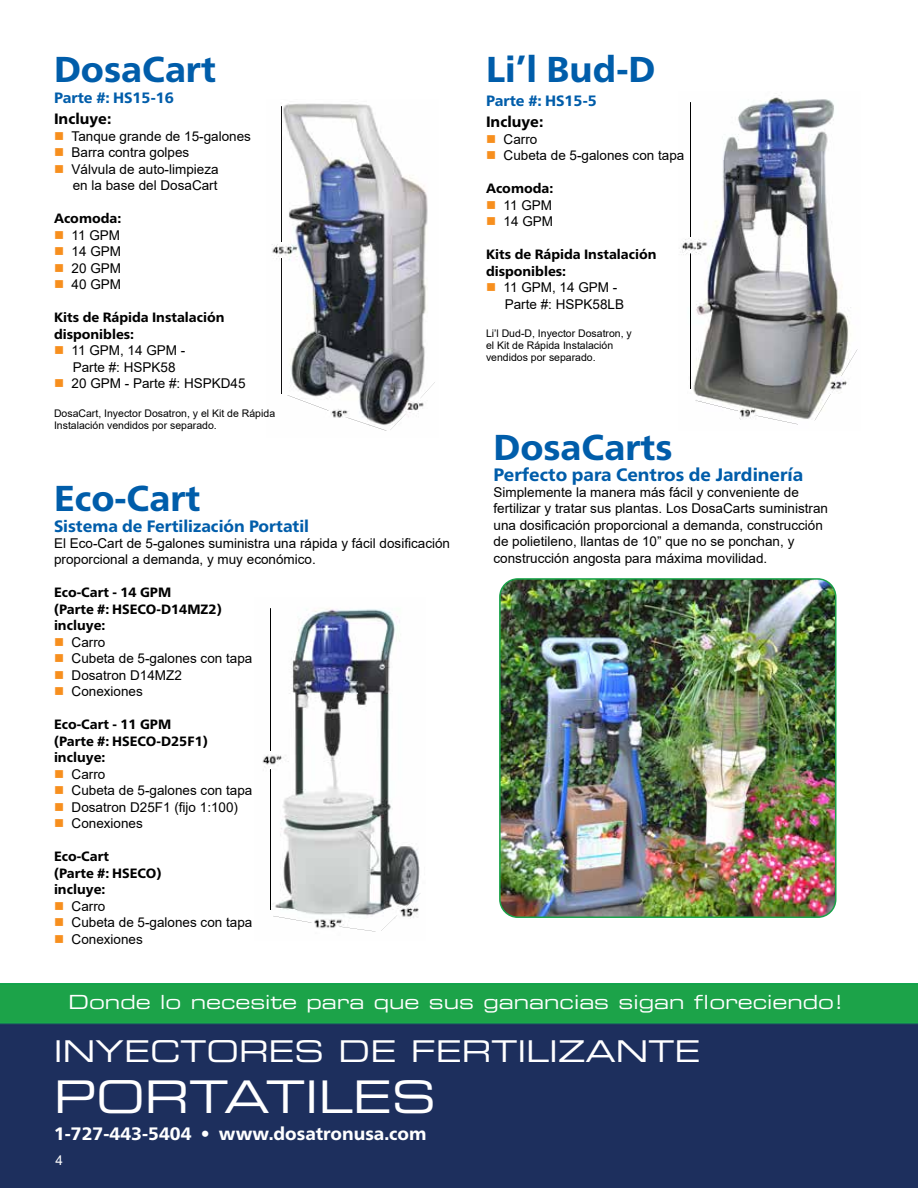
<style>
.page{position:relative;width:918px;height:1188px;background:#fff}
.page>*{position:absolute;margin:0;border:0;box-sizing:border-box;transform-origin:0 0}
.t1{font:45px "Eurostile LT Std Ex 2";color:#fff}
.t2{font:800 36px "Frutiger Neue LT Pro";color:#005daa}
.t3{font:30px "Eurostile LT Std Ex 2";color:#fff}
.t4{font:19.5px "Eurostile LT Std Ex 2";color:#fff}
.t5{font:800 18px "Frutiger Neue LT Pro";color:#fff}
.t6{font:800 18px "Frutiger Neue LT Pro";color:#005daa}
.t7{font:800 16.5px "Frutiger Neue LT Pro";color:#005daa}
.t8{font:800 15px "Frutiger Neue LT Pro";color:#005daa}
.t9{font:800 15px "Frutiger Neue LT Pro";color:#000}
.t10{font:13.5px/16.5px "Arial";color:#000}
.t11{font:800 13.5px/16.5px "Frutiger Neue LT Pro";color:#000}
.t12{font:13.5px "Arial";color:#fff}
.t13{font:10.5px/12px "Arial";color:#000}
.s1{color:#f78f1e}
</style>
<div class="page">
<img style="left:0;top:983px;width:918px;height:205px">
<img style="left:681px;top:92px;width:177px;height:333px">
<img style="left:691px;top:102px;width:1px;height:135px">
<img style="left:691px;top:254px;width:1px;height:135px">
<img style="left:695px;top:400px;width:43px;height:11px">
<img style="left:755px;top:415px;width:43px;height:9px">
<img style="left:815px;top:394px;width:16px;height:27px">
<img style="left:841px;top:349px;width:16px;height:27px">
<img style="left:272px;top:103px;width:156px;height:322px">
<img style="left:390px;top:413px;width:16px;height:17px">
<img style="left:420px;top:382px;width:15px;height:16px">
<img style="left:287px;top:395px;width:42px;height:16px">
<img style="left:345px;top:417px;width:42px;height:14px">
<img style="left:281px;top:107px;width:1px;height:134px">
<img style="left:281px;top:259px;width:1px;height:134px">
<img style="left:262px;top:608px;width:158px;height:321px">
<img style="left:270px;top:609px;width:1px;height:141px">
<img style="left:270px;top:770px;width:1px;height:139px">
<img style="left:273px;top:916px;width:39px;height:7px">
<img style="left:339px;top:927px;width:37px;height:5px">
<img style="left:381px;top:915px;width:16px;height:16px">
<img style="left:406px;top:893px;width:15px;height:14px">
<img style="left:502px;top:579px;width:334px;height:338px">
<div style="left:499px;top:578px;width:337px;height:340px;border:2px solid #18a349;border-radius:18px"></div>
<h2 class="t2" style="left:54px;top:48px;width:163px">DosaCart</h2>
<p class="t8" style="left:54px;top:89px;width:121px">Parte #: HS15-16</p>
<p class="t9" style="left:54px;top:110px;width:59px">Incluye:</p>
<p class="t10" style="left:54px;top:128px;width:198px"><span class="s1">■</span> Tanque grande de 15-galones</p>
<p class="t10" style="left:54px;top:144px;width:137px"><span class="s1">■</span> Barra contra golpes</p>
<p class="t10" style="left:54px;top:161px;width:166px;text-align:right"><span class="s1">■</span> Válvula de auto-limpieza en la base del DosaCart</p>
<p class="t11" style="left:54px;top:210px;width:69px">Acomoda:</p>
<p class="t10" style="left:54px;top:227px;width:68px"><span class="s1">■</span> 11 GPM</p>
<p class="t10" style="left:54px;top:243px;width:69px"><span class="s1">■</span> 14 GPM</p>
<p class="t10" style="left:54px;top:260px;width:69px"><span class="s1">■</span> 20 GPM</p>
<p class="t10" style="left:54px;top:276px;width:69px"><span class="s1">■</span> 40 GPM</p>
<p class="t11" style="left:54px;top:309px;width:172px">Kits de Rápida Instalación disponibles:</p>
<p class="t10" style="left:73px;top:342px;width:114px;text-indent:-19px"><span class="s1">■</span> 11 GPM, 14 GPM -<br>Parte #: HSPK58</p>
<p class="t10" style="left:54px;top:375px;width:193px"><span class="s1">■</span> 20 GPM - Parte #: HSPKD45</p>
<p class="t13" style="left:54px;top:407px;width:223px">DosaCart, Inyector Dosatron, y el Kit de Rápida<br>Instalación vendidos por separado.</p>
<h2 class="t2" style="left:54px;top:476px;width:148px">Eco-Cart</h2>
<p class="t7" style="left:54px;top:516px;width:257px">Sistema de Fertilización Portatil</p>
<p class="t10" style="left:54px;top:535px;width:398px">El Eco-Cart de 5-galones suministra una rápida y fácil dosificación proporcional a demanda, y muy económico.</p>
<p class="t11" style="left:54px;top:584px;width:169px">Eco-Cart - 14 GPM<br>(Parte #: HSECO-D14MZ2) incluye:</p>
<p class="t10" style="left:54px;top:634px;width:53px"><span class="s1">■</span> Carro</p>
<p class="t10" style="left:54px;top:650px;width:200px"><span class="s1">■</span> Cubeta de 5-galones con tapa</p>
<p class="t10" style="left:54px;top:667px;width:129px"><span class="s1">■</span> Dosatron D14MZ2</p>
<p class="t10" style="left:54px;top:683px;width:90px"><span class="s1">■</span> Conexiones</p>
<p class="t11" style="left:54px;top:716px;width:155px">Eco-Cart - 11 GPM (Parte #: HSECO-D25F1) incluye:</p>
<p class="t10" style="left:54px;top:766px;width:53px"><span class="s1">■</span> Carro</p>
<p class="t10" style="left:54px;top:782px;width:200px"><span class="s1">■</span> Cubeta de 5-galones con tapa</p>
<p class="t10" style="left:54px;top:799px;width:186px"><span class="s1">■</span> Dosatron D25F1 (fijo 1:100)</p>
<p class="t10" style="left:54px;top:815px;width:90px"><span class="s1">■</span> Conexiones</p>
<p class="t11" style="left:54px;top:848px;width:109px">Eco-Cart<br>(Parte #: HSECO) incluye:</p>
<p class="t10" style="left:54px;top:898px;width:53px"><span class="s1">■</span> Carro</p>
<p class="t10" style="left:54px;top:914px;width:200px"><span class="s1">■</span> Cubeta de 5-galones con tapa</p>
<p class="t10" style="left:54px;top:931px;width:90px"><span class="s1">■</span> Conexiones</p>
<h2 class="t2" style="left:486px;top:48px;width:171px">Li’l Bud-D</h2>
<p class="t8" style="left:486px;top:92px;width:112px">Parte #: HS15-5</p>
<p class="t9" style="left:486px;top:113px;width:59px">Incluye:</p>
<p class="t10" style="left:486px;top:131px;width:53px"><span class="s1">■</span> Carro</p>
<p class="t10" style="left:486px;top:147px;width:200px"><span class="s1">■</span> Cubeta de 5-galones con tapa</p>
<p class="t11" style="left:486px;top:180px;width:69px">Acomoda:</p>
<p class="t10" style="left:486px;top:197px;width:68px"><span class="s1">■</span> 11 GPM</p>
<p class="t10" style="left:486px;top:213px;width:69px"><span class="s1">■</span> 14 GPM</p>
<p class="t11" style="left:486px;top:246px;width:172px">Kits de Rápida Instalación disponibles:</p>
<p class="t10" style="left:505px;top:279px;width:121px;text-indent:-19px"><span class="s1">■</span> 11 GPM, 14 GPM -<br>Parte #: HSPK58LB</p>
<p class="t13" style="left:486px;top:328px;width:147px">Li’l Dud-D, Inyector Dosatron, y el Kit de Rápida Instalación vendidos por separado.</p>
<h2 class="t2" style="left:494px;top:425px;width:180px">DosaCarts</h2>
<h3 class="t6" style="left:494px;top:463px;width:311px">Perfecto para Centros de Jardinería</h3>
<p class="t10" style="left:494px;top:484px;width:336px">Simplemente la manera más fácil y conveniente de fertilizar y tratar sus plantas. Los DosaCarts suministran una dosificación proporcional a demanda, construcción de polietileno, llantas de 10” que no se ponchan, y construcción angosta para máxima movilidad.</p>
<h3 class="t4" style="left:68px;top:988px;width:777px">Donde lo necesite para que sus ganancias sigan floreciendo!</h3>
<h3 class="t3" style="left:54px;top:1031px;width:648px">INYECTORES DE FERTILIZANTE</h3>
<h1 class="t1" style="left:54px;top:1066px;width:384px">PORTATILES</h1>
<h3 class="t5" style="left:54px;top:1123px;width:374px">1-727-443-5404 • www.dosatronusa.com</h3>
<p class="t12" style="left:56px;top:1151px;width:9px">4</p>
</div>
